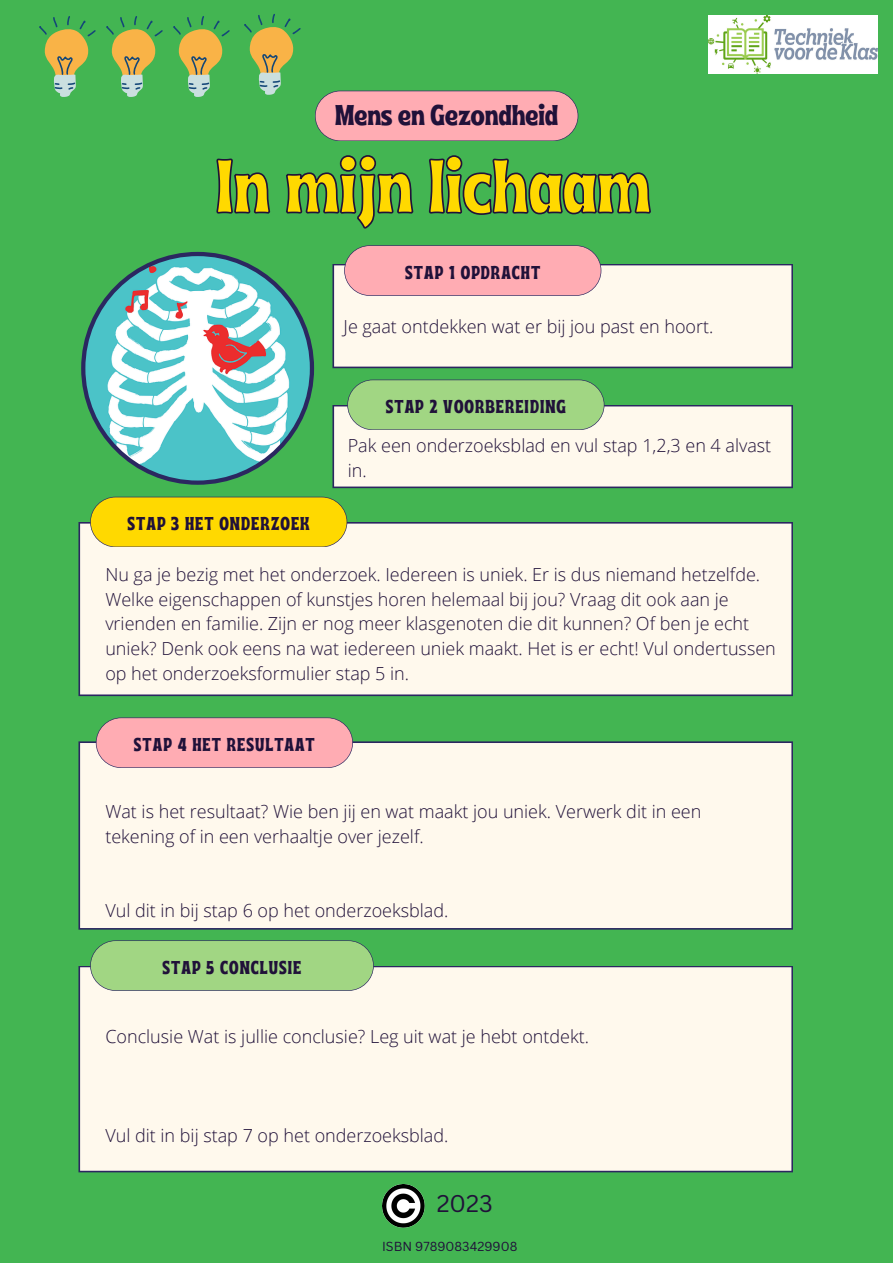
<style>
.page{position:relative;width:893px;height:1263px;background:#43b552}
.page>*{position:absolute;margin:0;border:0;box-sizing:border-box;transform-origin:0 0}
.t1{font:75.6px "Ayr Tropika Island Int";color:#ffd900}
.t2{font:28.58px "Ayr Tropika Island Int";color:#201139}
.t3{font:23.55px "Canva Sans";color:#201139}
.t4{font:18.6px "Ayr Tropika Island Int";letter-spacing:.055em;color:#201139}
.t5{font:300 18px/24.8px "Open Sans";color:#201139}
.t6{font:12.75px "Canva Sans";color:#201139}
</style>
<div class="page">
<div style="left:332px;top:264px;width:461px;height:104px;background:#fff9ed"></div>
<div style="left:78px;top:966px;width:715px;height:206px;background:#fff9ed"></div>
<div style="left:78px;top:741px;width:715px;height:189px;background:#fff9ed"></div>
<div style="left:78px;top:522px;width:715px;height:174px;background:#fff9ed"></div>
<svg style="left:90px;top:497px;width:257px;height:50px;background:#f6d508"></svg>
<svg style="left:344px;top:245px;width:257px;height:51px;background:#f4aaaf"></svg>
<svg style="left:332px;top:380px;width:461px;height:108px;background:#cde2be"></svg>
<svg style="left:96px;top:717px;width:257px;height:51px;background:#f3aaaf"></svg>
<svg style="left:90px;top:940px;width:284px;height:51px;background:#9dd083"></svg>
<svg style="left:81px;top:252px;width:233px;height:233px"></svg>
<svg style="left:216px;top:155px;width:435px;height:74px"></svg>
<svg style="left:315px;top:91px;width:263px;height:50px;background:#f3a9ad"></svg>
<svg style="left:39px;top:16px;width:57px;height:81px"></svg>
<img style="left:709px;top:16px;width:168px;height:58px">
<img style="left:382px;top:1184px;width:43px;height:43px">
<svg style="left:106px;top:16px;width:57px;height:81px"></svg>
<svg style="left:173px;top:16px;width:57px;height:81px"></svg>
<svg style="left:244px;top:14px;width:57px;height:81px"></svg>
<h4 class="t2" style="left:335px;top:87px;width:224px">Mens en Gezondheid</h4>
<h1 class="t1" style="left:216px;top:114px;width:436px">In mijn lichaam</h1>
<p class="t4" style="left:405px;top:254px;width:137px">STAP 1 OPDRACHT</p>
<h4 class="t5" style="left:343px;top:313px;width:371px">Je gaat ontdekken wat er bij jou past en hoort.</h4>
<p class="t4" style="left:386px;top:389px;width:182px">STAP 2 VOORBEREIDING</p>
<p class="t4" style="left:128px;top:506px;width:184px">STAP 3 HET ONDERZOEK</p>
<h5 class="t5" style="left:348px;top:433px;width:425px">Pak een onderzoeksblad en vul stap 1,2,3 en 4 alvast in.</h5>
<h4 class="t5" style="left:105px;top:561px;width:672px">Nu ga je bezig met het onderzoek. Iedereen is uniek. Er is dus niemand hetzelfde.<br>Welke eigenschappen of kunstjes horen helemaal bij jou? Vraag dit ook aan je vrienden en familie. Zijn er nog meer klasgenoten die dit kunnen? Of ben je echt uniek? Denk ook eens na wat iedereen uniek maakt. Het is er echt! Vul ondertussen op het onderzoeksformulier stap 5 in.</h4>
<p class="t4" style="left:134px;top:726px;width:182px">STAP 4 HET RESULTAAT</p>
<h5 class="t5" style="left:105px;top:799px;width:597px">Wat is het resultaat? Wie ben jij en wat maakt jou uniek. Verwerk dit in een tekening of in een verhaaltje over jezelf.</h5>
<h5 class="t5" style="left:105px;top:898px;width:344px">Vul dit in bij stap 6 op het onderzoeksblad.</h5>
<p class="t4" style="left:163px;top:949px;width:140px">STAP 5 CONCLUSIE</p>
<h5 class="t5" style="left:105px;top:1023px;width:485px">Conclusie Wat is jullie conclusie? Leg uit wat je hebt ontdekt.</h5>
<h4 class="t5" style="left:105px;top:1122px;width:344px">Vul dit in bij stap 7 op het onderzoeksblad.</h4>
<h5 class="t3" style="left:437px;top:1187px;width:57px">2023</h5>
<h5 class="t6" style="left:382px;top:1237px;width:137px">ISBN 9789083429908</h5>
</div>
